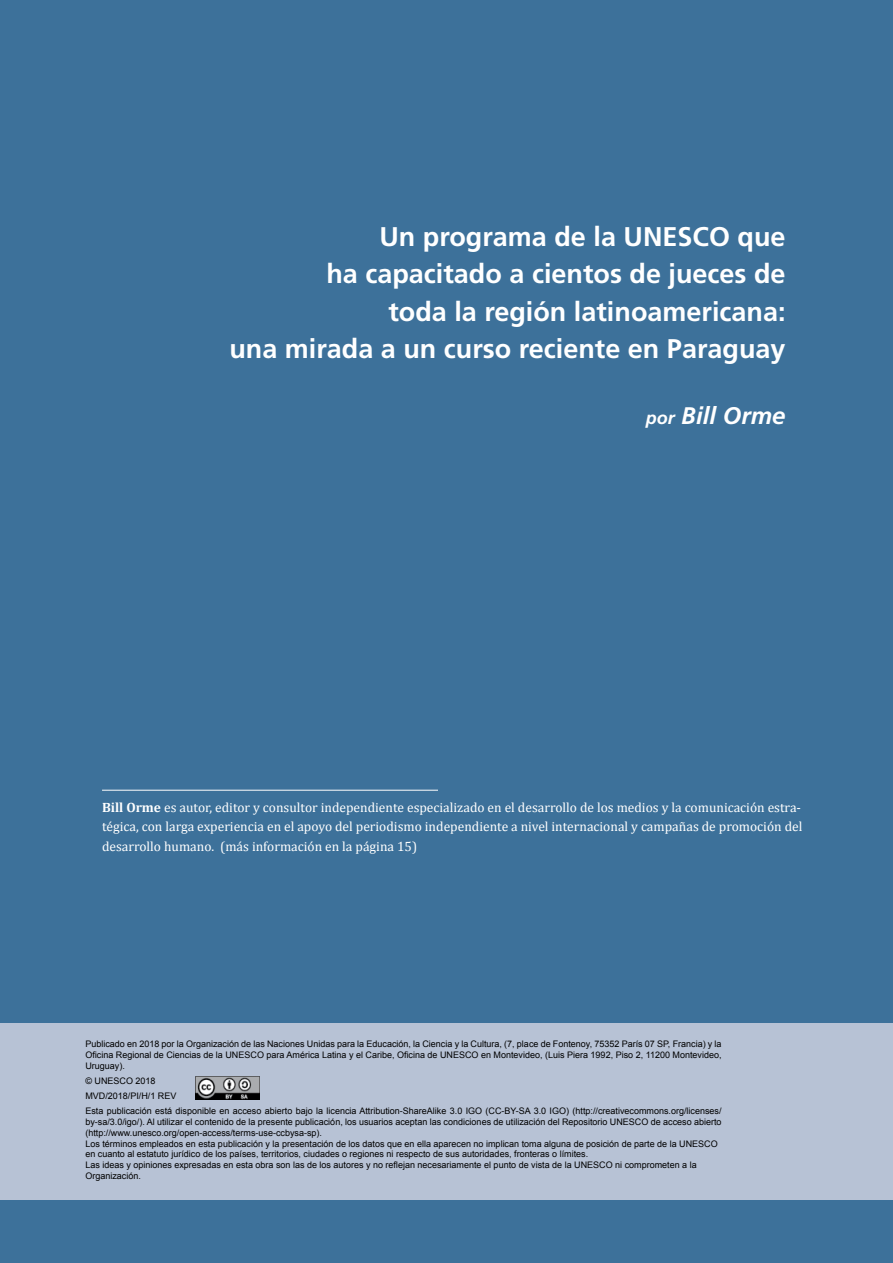
<style>
.page{position:relative;width:893px;height:1263px;background:#3d719a}
.page>*{position:absolute;margin:0;border:0;box-sizing:border-box;transform-origin:0 0}
.t1{font:700 27px/37.5px "Frutiger LT Std";color:#fff;text-align:right}
.t2{font:italic 700 24px "Frutiger LT Std";color:#fff}
.t3{font:13.5px/19.5px "Cambria";color:#fff;text-align:justify}
.t4{font:9px/10.8px "Arial";color:#000}
.s1{font-size:18px}
.s2{font-weight:700}
</style>
<div class="page">
<div style="left:0;top:1023px;width:893px;height:176px;background:#b7c2d5"></div>
<img style="left:195px;top:1077px;width:64px;height:22px">
<hr style="left:102px;top:790px;width:336px;height:1px;background:#fff">
<h1 class="t1" style="left:229px;top:218px;width:558px">Un programa de la UNESCO que<br>ha capacitado a cientos de jueces de<br>toda la región latinoamericana:<br>una mirada a un curso reciente en Paraguay</h1>
<h2 class="t2" style="left:646px;top:402px;width:141px"><span class="s1">por</span> Bill Orme</h2>
<p class="t3" style="left:102px;top:797px;width:702px"><span class="s2">Bill Orme</span> es autor, editor y consultor independiente especializado en el desarrollo de los medios y la comunicación estra&shy;tégica, con larga experiencia en el apoyo del periodismo independiente a nivel internacional y campañas de promoción del desarrollo humano. (más información en la página 15)</p>
<p class="t4" style="left:85px;top:1039px;width:638px;text-align:justify">Publicado en 2018 por la Organización de las Naciones Unidas para la Educación, la Ciencia y la Cultura, (7, place de Fontenoy, 75352 París 07 SP, Francia) y la Oficina Regional de Ciencias de la UNESCO para América Latina y el Caribe, Oficina de UNESCO en Montevideo, (Luis Piera 1992, Piso 2, 11200 Montevideo, Uruguay).</p>
<p class="t4" style="left:85px;top:1073px;width:638px;line-height:15px">© UNESCO 2018<br>MVD/2018/PI/H/1 REV<br>Esta publicación está disponible en acceso abierto bajo la licencia Attribution-ShareAlike 3.0 IGO (CC-BY-SA 3.0 IGO) (http://creativecommons.org/licenses/</p>
<p class="t4" style="left:85px;top:1116px;width:638px">by-sa/3.0/igo/). Al utilizar el contenido de la presente publicación, los usuarios aceptan las condiciones de utilización del Repositorio UNESCO de acceso abierto (http://www.unesco.org/open-access/terms-use-ccbysa-sp).<br>Los términos empleados en esta publicación y la presentación de los datos que en ella aparecen no implican toma alguna de posición de parte de la UNESCO en cuanto al estatuto jurídico de los países, territorios, ciudades o regiones ni respecto de sus autoridades, fronteras o límites.<br>Las ideas y opiniones expresadas en esta obra son las de los autores y no reflejan necesariamente el punto de vista de la UNESCO ni comprometen a la Organización.</p>
</div>
